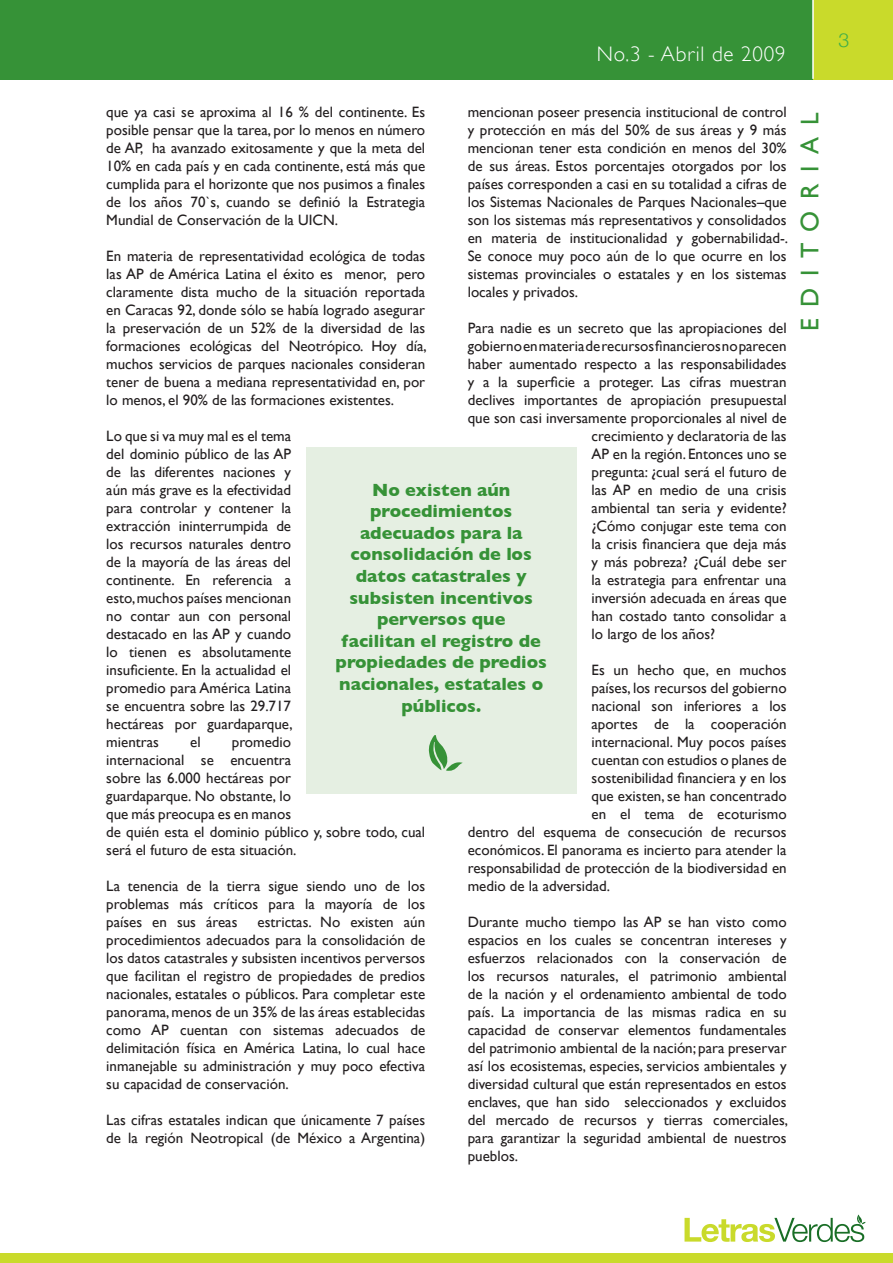
<style>
.page{position:relative;width:893px;height:1263px;background:#fff}
.page>*{position:absolute;margin:0;border:0;box-sizing:border-box;transform-origin:0 0}
.t1{font:25.5px "Gill Sans";letter-spacing:.46em;color:#369237}
.t2{font:300 21px "Gill Sans";letter-spacing:.04em;color:#fff}
.t3{font:300 19.5px "Helvetica Neue";color:#40ae49}
.t4{font:700 18px/21.6px "Gill Sans";color:#369237;text-align:center}
.t5{font:15px/18px "Gill Sans";color:#231f20;text-align:justify}
</style>
<div class="page">
<div style="left:0;top:1254px;width:893px;height:9px;background:#c9da2b"></div>
<svg style="left:684px;top:1215px;width:182px;height:27px"></svg>
<div style="left:0;top:0;width:893px;height:79px;background:#369237"></div>
<div style="left:814px;top:0;width:79px;height:79px;background:#c9da2b"></div>
<hr style="left:812px;top:0;width:2px;height:79px;background:#fff">
<div style="left:306px;top:447px;width:271px;height:347px;background:#e5efe2"></div>
<svg style="left:428px;top:735px;width:35px;height:36px"></svg>
<h2 class="t2" style="left:597px;top:42px;width:190px">No.3 - Abril de 2009</h2>
<p class="t5" style="left:106px;top:102px;width:320px">que ya casi se aproxima al 16 % del continente. Es posible pensar que la tarea, por lo menos en número de AP, ha avanzado exitosamente y que la meta del 10% en cada país y en cada continente, está más que cumplida para el horizonte que nos pusimos a finales de los años 70`s, cuando se definió la Estrategia Mundial de Conservación de la UICN.</p>
<p class="t5" style="left:106px;top:246px;width:322px">En materia de representatividad ecológica de todas las AP de América Latina el éxito es menor, pero claramente dista mucho de la situación reportada en Caracas 92, donde sólo se había logrado asegurar la preservación de un 52% de la diversidad de las formaciones ecológicas del Neotrópico. Hoy día, muchos servicios de parques nacionales consideran tener de buena a mediana representatividad en, por lo menos, el 90% de las formaciones existentes.</p>
<p class="t5" style="left:106px;top:426px;width:188px">Lo que si va muy mal es el tema del dominio público de las AP de las diferentes naciones y aún más grave es la efectividad para controlar y contener la extracción ininterrumpida de los recursos naturales dentro de la mayoría de las áreas del continente. En referencia a esto, muchos países mencionan no contar aun con personal destacado en las AP y cuando lo tienen es absolutamente insuficiente. En la actualidad el promedio para América Latina se encuentra sobre las 29.717 hectáreas por guardaparque, mientras</p>
<p class="t5" style="left:468px;top:102px;width:322px">mencionan poseer presencia institucional de control y protección en más del 50% de sus áreas y 9 más mencionan tener esta condición en menos del 30% de sus áreas. Estos porcentajes otorgados por los países corresponden a casi en su totalidad a cifras de los Sistemas Nacionales de Parques Nacionales–que son los sistemas más representativos y consolidados en materia de institucionalidad y gobernabilidad-.<br>Se conoce muy poco aún de lo que ocurre en los sistemas provinciales o estatales y en los sistemas locales y privados.</p>
<p class="t5" style="left:468px;top:318px;width:320px">Para nadie es un secreto que las apropiaciones del</p>
<p class="t5" style="left:468px;top:336px;width:320px">gobierno en materia de recursos financieros no parecen</p>
<p class="t5" style="left:468px;top:354px;width:320px">haber aumentado respecto a las responsabilidades</p>
<p class="t5" style="left:468px;top:372px;width:320px">y a la superficie a proteger. Las cifras muestran</p>
<p class="t5" style="left:468px;top:390px;width:320px">declives importantes de apropiación presupuestal</p>
<p class="t5" style="left:468px;top:408px;width:320px">que son casi inversamente proporcionales al nivel de</p>
<p class="t5" style="left:592px;top:426px;width:197px">crecimiento y declaratoria de las</p>
<p class="t5" style="left:592px;top:444px;width:197px">AP en la región. Entonces uno se</p>
<p class="t5" style="left:592px;top:462px;width:197px">pregunta: ¿cual será el futuro de</p>
<p class="t5" style="left:592px;top:480px;width:197px">las AP en medio de una crisis</p>
<p class="t5" style="left:592px;top:498px;width:197px">ambiental tan seria y evidente?</p>
<p class="t5" style="left:592px;top:516px;width:197px">¿Cómo conjugar este tema con</p>
<p class="t5" style="left:592px;top:534px;width:197px">la crisis financiera que deja más</p>
<p class="t5" style="left:592px;top:552px;width:197px">y más pobreza? ¿Cuál debe ser</p>
<p class="t5" style="left:592px;top:570px;width:197px">la estrategia para enfrentar una</p>
<p class="t5" style="left:592px;top:588px;width:197px">inversión adecuada en áreas que</p>
<p class="t5" style="left:592px;top:606px;width:197px">han costado tanto consolidar a</p>
<p class="t5" style="left:592px;top:624px;width:125px">lo largo de los años?</p>
<p class="t5" style="left:592px;top:660px;width:197px">Es un hecho que, en muchos</p>
<p class="t5" style="left:592px;top:678px;width:197px">países, los recursos del gobierno</p>
<p class="t5" style="left:592px;top:696px;width:197px">nacional son inferiores a los</p>
<p class="t5" style="left:592px;top:714px;width:197px">aportes de la cooperación</p>
<p class="t5" style="left:592px;top:732px;width:197px">internacional. Muy pocos países</p>
<p class="t5" style="left:592px;top:750px;width:197px">cuentan con estudios o planes de</p>
<p class="t5" style="left:592px;top:768px;width:197px">sostenibilidad financiera y en los</p>
<p class="t5" style="left:592px;top:786px;width:197px">que existen, se han concentrado</p>
<p class="t5" style="left:592px;top:804px;width:197px">en el tema de ecoturismo</p>
<p class="t5" style="left:468px;top:822px;width:320px">dentro del esquema de consecución de recursos</p>
<p class="t5" style="left:468px;top:840px;width:320px">económicos. El panorama es incierto para atender la</p>
<p class="t5" style="left:468px;top:858px;width:320px">responsabilidad de protección de la biodiversidad en</p>
<p class="t5" style="left:468px;top:876px;width:144px">medio de la adversidad.</p>
<p class="t5" style="left:468px;top:912px;width:322px">Durante mucho tiempo las AP se han visto como espacios en los cuales se concentran intereses y esfuerzos relacionados con la conservación de los recursos naturales, el patrimonio ambiental de la nación y el ordenamiento ambiental de todo país. La importancia de las mismas radica en su capacidad de conservar elementos fundamentales del patrimonio ambiental de la nación; para preservar así los ecosistemas, especies, servicios ambientales y diversidad cultural que están representados en estos enclaves, que han sido seleccionados y excluidos del mercado de recursos y tierras comerciales, para garantizar la seguridad ambiental de nuestros pueblos.</p>
<p class="t4" style="left:336px;top:478px;width:213px">No existen aún procedimientos adecuados para la consolidación de los datos catastrales y subsisten incentivos perversos que<br>facilitan el registro de propiedades de predios nacionales, estatales o públicos.</p>
<p class="t5" style="left:106px;top:732px;width:320px;text-align:left;text-indent:126px">promedio<br>internacional se encuentra<br>sobre las 6.000 hectáreas por<br>guardaparque. No obstante, lo<br>que más preocupa es en manos<br>de quién esta el dominio público y, sobre todo, cual será el futuro de esta situación.</p>
<p class="t5" style="left:106px;top:876px;width:320px">La tenencia de la tierra sigue siendo uno de los problemas más críticos para la mayoría de los países en sus áreas</p>
<p class="t5" style="left:190px;top:732px;width:12px">el</p>
<p class="t5" style="left:106px;top:912px;width:320px;text-indent:151px">estrictas. No existen aún procedimientos adecuados para la consolidación de los datos catastrales y subsisten incentivos perversos que facilitan el registro de propiedades de predios nacionales, estatales o públicos. Para completar este panorama, menos de un 35% de las áreas establecidas como AP cuentan con sistemas adecuados de delimitación física en América Latina, lo cual hace inmanejable su administración y muy poco efectiva su capacidad de conservación.</p>
<p class="t5" style="left:106px;top:1110px;width:320px">Las cifras estatales indican que únicamente 7 países de la región Neotropical (de México a Argentina)</p>
<h1 class="t1" style="left:795px;top:331px;width:220px;rotate:-90deg">EDITORIAL</h1>
<h3 class="t3" style="left:839px;top:28px;width:12px">3</h3>
</div>
